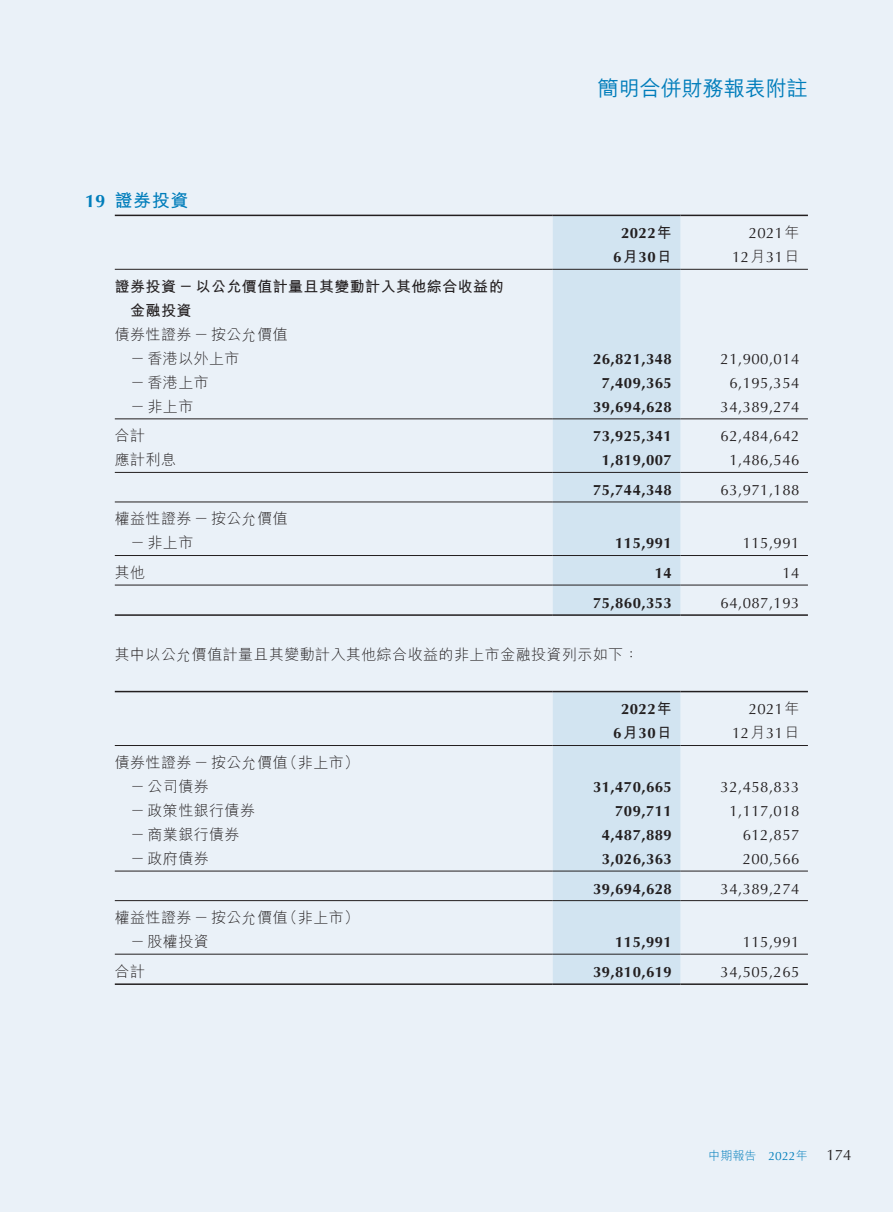
<style>
.page{position:relative;width:893px;height:1212px;background:#eaf1f8}
.page>*{position:absolute;margin:0;border:0;box-sizing:border-box;transform-origin:0 0}
.t1{font:500 21px "M Hei HK";color:#007dbb}
.t2{font:700 18px "M Hei HK";color:#007dbb}
.t3{font:700 18px "Optima LT Std";color:#007dbb}
.t4{font:15px/24px "Optima LT Std";letter-spacing:.03em;color:#231f20;text-align:right}
.t5{font:700 15px/24px "Optima LT Std";letter-spacing:.03em;color:#231f20;text-align:center}
.t6{font:300 15px "M Hei HK";letter-spacing:.03em;color:#231f20}
.t7{font:700 15px/24px "M Hei HK";letter-spacing:.03em;color:#231f20}
.t8{font:12px "Optima LT Std";color:#007dbb}
.t9{font:300 12px "M Hei HK";color:#007dbb}
.s1{font-family:"M Hei HK"}
.s2{font-family:"M Hei HK";font-weight:300}
</style>
<div class="page">
<div style="left:553px;top:216px;width:127px;height:398px;background:#d2e4f1"></div>
<hr style="left:115px;top:215px;width:438px;height:1px;background:#231f20">
<hr style="left:553px;top:215px;width:127px;height:1px;background:#231f20">
<hr style="left:680px;top:215px;width:128px;height:1px;background:#231f20">
<hr style="left:115px;top:269px;width:438px;height:1px;background:#231f20">
<hr style="left:553px;top:269px;width:127px;height:1px;background:#231f20">
<hr style="left:680px;top:269px;width:128px;height:1px;background:#231f20">
<hr style="left:115px;top:418px;width:438px;height:1px;background:#231f20">
<hr style="left:553px;top:418px;width:127px;height:1px;background:#231f20">
<hr style="left:680px;top:418px;width:128px;height:1px;background:#231f20">
<hr style="left:115px;top:472px;width:438px;height:1px;background:#231f20">
<hr style="left:553px;top:472px;width:127px;height:1px;background:#231f20">
<hr style="left:680px;top:472px;width:128px;height:1px;background:#231f20">
<hr style="left:115px;top:502px;width:438px;height:1px;background:#231f20">
<hr style="left:553px;top:502px;width:127px;height:1px;background:#231f20">
<hr style="left:680px;top:502px;width:128px;height:1px;background:#231f20">
<hr style="left:115px;top:555px;width:438px;height:1px;background:#231f20">
<hr style="left:553px;top:555px;width:127px;height:1px;background:#231f20">
<hr style="left:680px;top:555px;width:128px;height:1px;background:#231f20">
<hr style="left:115px;top:585px;width:438px;height:1px;background:#231f20">
<hr style="left:553px;top:585px;width:127px;height:1px;background:#231f20">
<hr style="left:680px;top:585px;width:128px;height:1px;background:#231f20">
<hr style="left:115px;top:614px;width:438px;height:2px;background:#231f20">
<hr style="left:553px;top:614px;width:127px;height:2px;background:#231f20">
<hr style="left:680px;top:614px;width:128px;height:2px;background:#231f20">
<div style="left:553px;top:692px;width:127px;height:291px;background:#d2e4f1"></div>
<hr style="left:115px;top:691px;width:438px;height:1px;background:#231f20">
<hr style="left:553px;top:691px;width:127px;height:1px;background:#231f20">
<hr style="left:680px;top:691px;width:128px;height:1px;background:#231f20">
<hr style="left:115px;top:745px;width:438px;height:1px;background:#231f20">
<hr style="left:553px;top:745px;width:127px;height:1px;background:#231f20">
<hr style="left:680px;top:745px;width:128px;height:1px;background:#231f20">
<hr style="left:115px;top:871px;width:438px;height:1px;background:#231f20">
<hr style="left:553px;top:871px;width:127px;height:1px;background:#231f20">
<hr style="left:680px;top:871px;width:128px;height:1px;background:#231f20">
<hr style="left:115px;top:900px;width:438px;height:1px;background:#231f20">
<hr style="left:553px;top:900px;width:127px;height:1px;background:#231f20">
<hr style="left:680px;top:900px;width:128px;height:1px;background:#231f20">
<hr style="left:115px;top:954px;width:438px;height:1px;background:#231f20">
<hr style="left:553px;top:954px;width:127px;height:1px;background:#231f20">
<hr style="left:680px;top:954px;width:128px;height:1px;background:#231f20">
<hr style="left:115px;top:983px;width:438px;height:2px;background:#231f20">
<hr style="left:553px;top:983px;width:127px;height:2px;background:#231f20">
<hr style="left:680px;top:983px;width:128px;height:2px;background:#231f20">
<h1 class="t1" style="left:598px;top:73px;width:211px">簡明合併財務報表附註</h1>
<p class="t3" style="left:85px;top:191px;width:22px">19</p>
<p class="t2" style="left:115px;top:188px;width:75px">證券投資</p>
<p class="t5" style="left:613px;top:221px;width:60px">2022<span class="s1">年<br></span>6<span class="s1">月</span>30<span class="s1">日</span></p>
<p class="t4" style="left:732px;top:221px;width:69px">2021<span class="s2">年<br></span>12<span class="s2">月</span>31<span class="s2">日</span></p>
<p class="t7" style="left:130px;top:273px;width:375px;text-indent:-15px">證券投資－以公允價值計量且其變動計入其他綜合收益的金融投資</p>
<p class="t6" style="left:115px;top:327px;width:174px">債券性證券－按公允價值</p>
<p class="t6" style="left:130px;top:351px;width:111px">－香港以外上市</p>
<p class="t5" style="left:593px;top:347px;width:80px">26,821,348</p>
<p class="t4" style="left:721px;top:347px;width:80px">21,900,014</p>
<p class="t6" style="left:130px;top:375px;width:80px">－香港上市</p>
<p class="t5" style="left:602px;top:371px;width:72px">7,409,365</p>
<p class="t4" style="left:729px;top:371px;width:72px">6,195,354</p>
<p class="t6" style="left:130px;top:399px;width:65px">－非上市</p>
<p class="t5" style="left:593px;top:395px;width:80px">39,694,628</p>
<p class="t4" style="left:721px;top:395px;width:80px">34,389,274</p>
<p class="t6" style="left:115px;top:428px;width:32px">合計</p>
<p class="t5" style="left:593px;top:424px;width:80px">73,925,341</p>
<p class="t4" style="left:721px;top:424px;width:80px">62,484,642</p>
<p class="t6" style="left:115px;top:452px;width:63px">應計利息</p>
<p class="t5" style="left:602px;top:448px;width:72px">1,819,007</p>
<p class="t4" style="left:729px;top:448px;width:72px">1,486,546</p>
<p class="t5" style="left:593px;top:478px;width:80px">75,744,348</p>
<p class="t4" style="left:721px;top:478px;width:80px">63,971,188</p>
<p class="t6" style="left:115px;top:511px;width:174px">權益性證券－按公允價值</p>
<p class="t6" style="left:130px;top:535px;width:65px">－非上市</p>
<p class="t5" style="left:615px;top:531px;width:58px">115,991</p>
<p class="t4" style="left:743px;top:531px;width:58px">115,991</p>
<p class="t6" style="left:115px;top:565px;width:32px">其他</p>
<p class="t5" style="left:655px;top:561px;width:19px">14</p>
<p class="t4" style="left:782px;top:561px;width:19px">14</p>
<p class="t4" style="left:721px;top:591px;width:80px">64,087,193</p>
<p class="t5" style="left:593px;top:591px;width:80px">75,860,353</p>
<p class="t6" style="left:115px;top:647px;width:525px">其中以公允價值計量且其變動計入其他綜合收益的非上市金融投資列示如下：</p>
<p class="t5" style="left:613px;top:697px;width:60px">2022<span class="s1">年<br></span>6<span class="s1">月</span>30<span class="s1">日</span></p>
<p class="t4" style="left:732px;top:697px;width:69px">2021<span class="s2">年<br></span>12<span class="s2">月</span>31<span class="s2">日</span></p>
<p class="t6" style="left:283px;top:755px;width:78px">（非上市(</p>
<p class="t6" style="left:115px;top:755px;width:174px">債券性證券－按公允價值</p>
<p class="t6" style="left:130px;top:779px;width:80px">－公司債券</p>
<p class="t5" style="left:593px;top:775px;width:80px">31,470,665</p>
<p class="t4" style="left:721px;top:775px;width:80px">32,458,833</p>
<p class="t6" style="left:130px;top:803px;width:126px">－政策性銀行債券</p>
<p class="t5" style="left:615px;top:799px;width:58px">709,711</p>
<p class="t4" style="left:729px;top:799px;width:72px">1,117,018</p>
<p class="t6" style="left:130px;top:827px;width:111px">－商業銀行債券</p>
<p class="t5" style="left:602px;top:823px;width:72px">4,487,889</p>
<p class="t4" style="left:743px;top:823px;width:58px">612,857</p>
<p class="t6" style="left:130px;top:851px;width:80px">－政府債券</p>
<p class="t5" style="left:602px;top:847px;width:72px">3,026,363</p>
<p class="t4" style="left:743px;top:847px;width:58px">200,566</p>
<p class="t5" style="left:593px;top:877px;width:80px">39,694,628</p>
<p class="t4" style="left:721px;top:877px;width:80px">34,389,274</p>
<p class="t6" style="left:283px;top:910px;width:78px">（非上市(</p>
<p class="t6" style="left:115px;top:910px;width:174px">權益性證券－按公允價值</p>
<p class="t6" style="left:130px;top:934px;width:80px">－股權投資</p>
<p class="t5" style="left:615px;top:930px;width:58px">115,991</p>
<p class="t4" style="left:743px;top:930px;width:58px">115,991</p>
<p class="t6" style="left:115px;top:963px;width:32px">合計</p>
<p class="t5" style="left:593px;top:960px;width:80px">39,810,619</p>
<p class="t4" style="left:721px;top:960px;width:80px">34,505,265</p>
<p class="t9" style="left:709px;top:1150px;width:49px">中期報告</p>
<p class="t8" style="left:769px;top:1149px;width:41px">2022<span class="s2">年</span></p>
<p class="t4" style="left:826px;top:1143px;width:27px">174</p>
</div>
